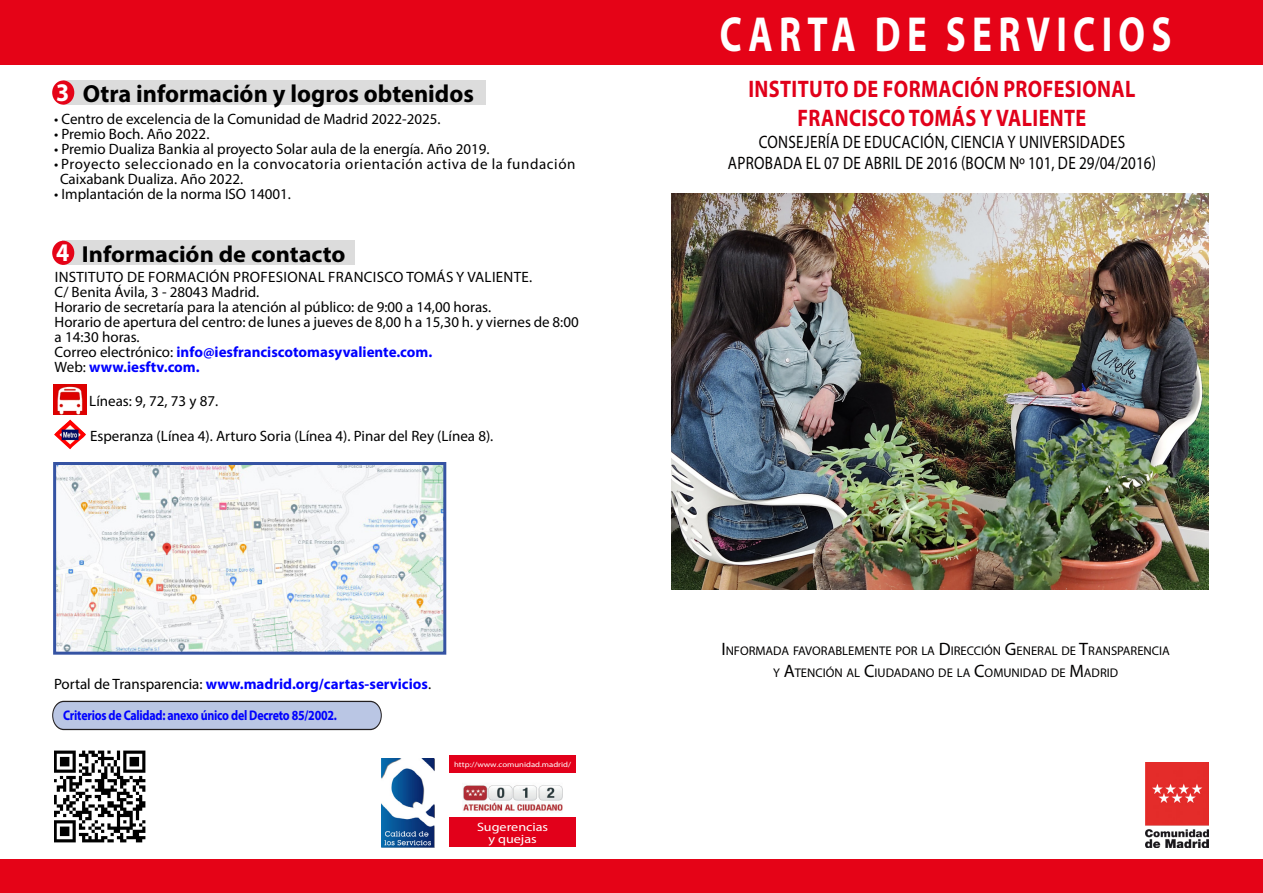
<style>
.page{position:relative;width:1263px;height:893px;background:#fff}
.page>*{position:absolute;margin:0;border:0;box-sizing:border-box;transform-origin:0 0}
.t1{font:700 49.5px "Myriad Pro";letter-spacing:.17em;color:#fff;scale:.75 1}
.t2{font:700 25.5px "Myriad Pro";color:#fff;scale:.93 1}
.t3{font:700 24.75px "Myriad Pro";color:#000}
.t4{font:700 24px "Myriad Pro";letter-spacing:.02em;color:#e1001a;scale:.84 1}
.t5{font:700 23.25px "Myriad Pro";color:#000;scale:1.05 1}
.t6{font:18px "Myriad Pro";letter-spacing:.02em;color:#020000;scale:.84 1}
.t7{font:15px "Myriad Pro";color:#000}
.t8{font:700 15px "Myriad Pro";color:#00f}
.t9{font:15px/15px "Myriad Pro";letter-spacing:.04em;color:#000}
.t10{font:15px/15px "Myriad Pro";color:#000100}
.t11{font:15px "Myriad Pro";letter-spacing:.02em;color:#000}
.t12{font:700 13.95px "Myriad Pro";letter-spacing:-.02em;color:#00f;scale:.85 1}
.t13{font:12.6px/21.6px "Myriad Pro";color:#020000;text-align:center}
.t14{font:12.15px "Myriad Pro";color:#fff;scale:1.16 1}
.t15{font:7.5px "Myriad Pro";color:#feffff;scale:1.16 1}
.s1{font-weight:400;color:#000100}
.s2{font-weight:400;color:#000}
.s3{font-size:18px}
</style>
<div class="page">
<div style="left:1px;top:0;width:1262px;height:65px;background:#e50317"></div>
<img style="left:672px;top:194px;width:537px;height:395px">
<svg style="left:52px;top:700px;width:330px;height:31px;background:#b1bbd5"></svg>
<img style="left:382px;top:758px;width:53px;height:89px">
<div style="left:0;top:859px;width:1262px;height:34px;background:#e50317"></div>
<img style="left:1145px;top:762px;width:64px;height:85px">
<div style="left:449px;top:755px;width:127px;height:18px;background:#e2001a"></div>
<img style="left:462px;top:785px;width:101px;height:27px">
<div style="left:449px;top:817px;width:127px;height:30px;background:#e2001a"></div>
<div style="left:62px;top:241px;width:292px;height:24px;background:#dcdcdc"></div>
<div style="left:52px;top:241px;width:22px;height:24px;background:#e50317;border-radius:50%"></div>
<div style="left:63px;top:80px;width:423px;height:25px;background:#dcdcdc"></div>
<div style="left:52px;top:80px;width:22px;height:25px;background:#e50317;border-radius:50%"></div>
<img style="left:53px;top:384px;width:33px;height:31px">
<img style="left:54px;top:419px;width:32px;height:30px">
<img style="left:54px;top:750px;width:91px;height:93px">
<img style="left:57px;top:466px;width:385px;height:185px">
<div style="left:53px;top:462px;width:393px;height:193px;border:3px solid #3553a3"></div>
<p class="t2" style="left:56px;top:76px;width:16px">3</p>
<p class="t3" style="left:83px;top:77px;width:392px">Otra información y logros obtenidos</p>
<p class="t7" style="left:54px;top:110px;width:388px">• Centro de excelencia de la Comunidad de Madrid 2022-2025.</p>
<p class="t7" style="left:54px;top:125px;width:157px">• Premio Boch. Año 2022.</p>
<p class="t7" style="left:54px;top:140px;width:437px">• Premio Dualiza Bankia al proyecto Solar aula de la energía. Año 2019.</p>
<p class="t9" style="left:60px;top:156px;width:517px;text-indent:-6px">• Proyecto seleccionado en la convocatoria orientación activa de la fundación<br>Caixabank Dualiza. Año 2022.</p>
<p class="t7" style="left:54px;top:185px;width:239px">• Implantación de la norma ISO 14001.</p>
<p class="t2" style="left:56px;top:236px;width:16px">4</p>
<p class="t5" style="left:82px;top:239px;width:253px">Información de contacto</p>
<p class="t11" style="left:55px;top:267px;width:479px">INSTITUTO DE FORMACIÓN PROFESIONAL FRANCISCO TOMÁS Y VALIENTE.</p>
<p class="t7" style="left:55px;top:282px;width:206px">C/ Benita Ávila, 3 - 28043 Madrid.</p>
<p class="t7" style="left:55px;top:297px;width:438px">Horario de secretaría para la atención al público: de 9:00 a 14,00 horas.</p>
<p class="t10" style="left:55px;top:314px;width:526px">Horario de apertura del centro: de lunes a jueves de 8,00 h a 15,30 h. y viernes de 8:00 a 14:30 horas.</p>
<p class="t8" style="left:55px;top:342px;width:379px"><span class="s1">Correo electrónico:</span> info@iesfranciscotomasyvaliente.com.</p>
<p class="t8" style="left:55px;top:357px;width:147px"><span class="s1">Web:</span> www.iesftv.com.</p>
<p class="t7" style="left:89px;top:391px;width:130px">Líneas: 9, 72, 73 y 87.</p>
<p class="t7" style="left:90px;top:427px;width:405px">Esperanza (Línea 4). Arturo Soria (Línea 4). Pinar del Rey (Línea 8).</p>
<p class="t8" style="left:54px;top:674px;width:379px"><span class="s2">Portal de Transparencia:</span> www.madrid.org/cartas-servicios<span class="s2">.</span></p>
<p class="t12" style="left:63px;top:706px;width:324px">Criterios de Calidad: anexo único del Decreto 85/2002.</p>
<p class="t15" style="left:454px;top:760px;width:102px">http://www.comunidad.madrid/</p>
<p class="t14" style="left:477px;top:819px;width:63px">Sugerencias</p>
<p class="t14" style="left:488px;top:831px;width:43px">y quejas</p>
<p class="t1" style="left:720px;top:2px;width:604px">CARTA DE SERVICIOS</p>
<p class="t4" style="left:748px;top:74px;width:462px">INSTITUTO DE FORMACIÓN PROFESIONAL</p>
<p class="t4" style="left:797px;top:102px;width:345px">FRANCISCO TOMÁS Y VALIENTE</p>
<p class="t6" style="left:759px;top:131px;width:438px">CONSEJERÍA DE EDUCACIÓN, CIENCIA Y UNIVERSIDADES</p>
<p class="t6" style="left:728px;top:152px;width:511px">APROBADA EL 07 DE ABRIL DE 2016 (BOCM Nº 101, DE 29/04/2016)</p>
<p class="t13" style="left:721px;top:640px;width:450px"><span class="s3">I</span>NFORMADA FAVORABLEMENTE POR LA <span class="s3">D</span>IRECCIÓN <span class="s3">G</span>ENERAL DE <span class="s3">T</span>RANSPARENCIA<br>Y <span class="s3">A</span>TENCIÓN AL <span class="s3">C</span>IUDADANO DE LA <span class="s3">C</span>OMUNIDAD DE <span class="s3">M</span>ADRID</p>
</div>
